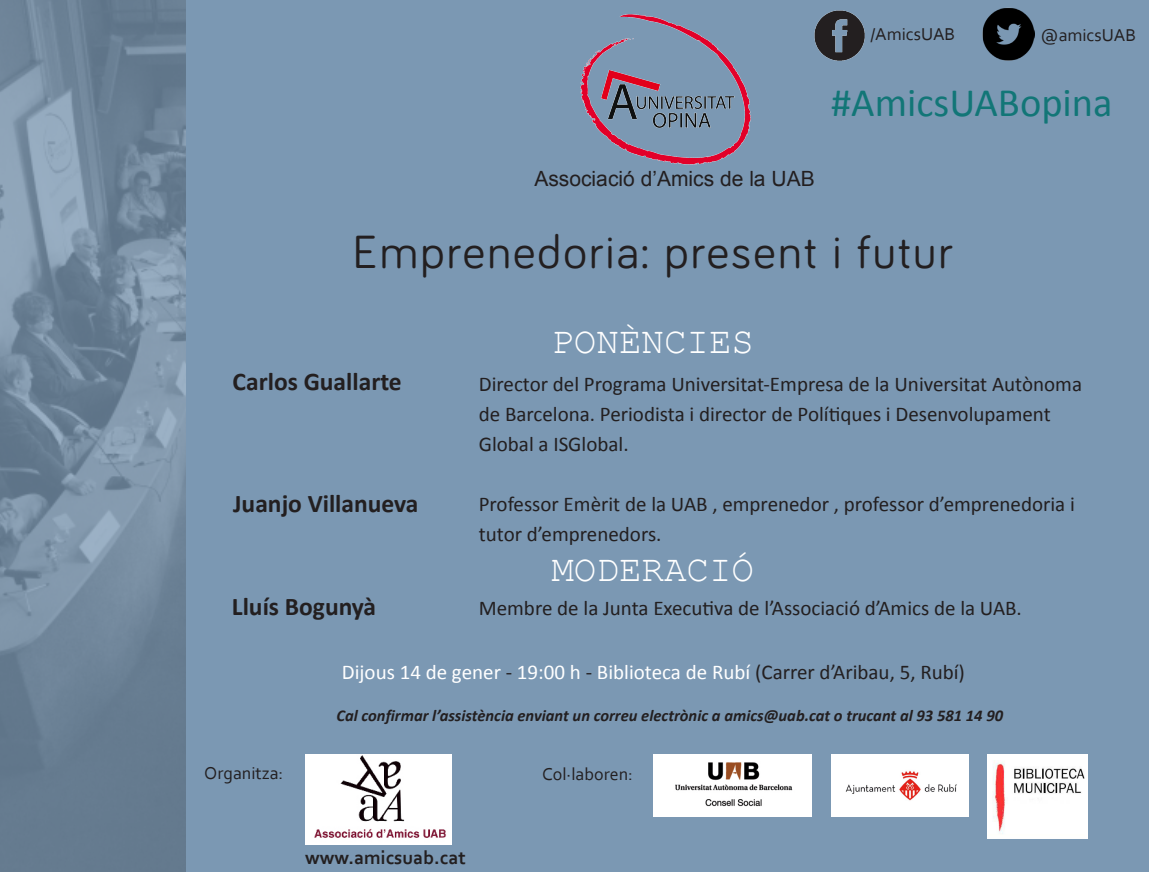
<style>
.page{position:relative;width:1149px;height:872px;background:#fff}
.page>*{position:absolute;margin:0;border:0;box-sizing:border-box;transform-origin:0 0}
.t1{font:48px "Bariol";letter-spacing:.04em;color:#231f20}
.t2{font:40.5px "Calibri";color:#127677}
.t3{font:37.5px "Courier New";color:#fff}
.t4{font:700 25.5px "Calibri";color:#231f20}
.t5{font:21px/30px "Calibri";color:#231f20}
.t6{font:21px "Calibri";color:#fff}
.t7{font:21px "Arial";color:#231f20}
.t8{font:700 19.5px "Corbel";color:#231f20}
.t9{font:18px "Corbel";color:#231f20}
.t10{font:italic 700 16.5px "Calibri";color:#231f20}
.s1{color:#231f20}
</style>
<div class="page">
<div style="left:0;top:0;width:1148px;height:872px;background:#7b98b3"></div>
<img style="left:0;top:0;width:186px;height:872px">
<img style="left:305px;top:754px;width:146px;height:90px">
<img style="left:653px;top:754px;width:158px;height:62px">
<img style="left:580px;top:14px;width:171px;height:151px">
<img style="left:814px;top:10px;width:51px;height:51px">
<img style="left:982px;top:8px;width:52px;height:53px">
<img style="left:831px;top:754px;width:137px;height:62px">
<img style="left:987px;top:754px;width:100px;height:84px">
<p class="t9" style="left:870px;top:23px;width:86px">/AmicsUAB</p>
<p class="t9" style="left:1040px;top:24px;width:97px">@amicsUAB</p>
<p class="t2" style="left:830px;top:77px;width:283px">#AmicsUABopina</p>
<p class="t7" style="left:534px;top:165px;width:282px">Associació d’Amics de la UAB</p>
<p class="t1" style="left:352px;top:219px;width:601px">Emprenedoria: present i futur</p>
<p class="t4" style="left:232px;top:366px;width:171px">Carlos Guallarte</p>
<p class="t4" style="left:233px;top:487px;width:187px">Juanjo Villanueva</p>
<p class="t3" style="left:551px;top:318px;width:204px">PONÈNCIES</p>
<p class="t5" style="left:478px;top:369px;width:604px">Director del Programa Universitat-Empresa de la Universitat Autònoma de Barcelona. Periodista i director de Polítiques i Desenvolupament<br>Global a ISGlobal.</p>
<p class="t5" style="left:478px;top:489px;width:597px">Professor Emèrit de la UAB , emprenedor , professor d’emprenedoria i tutor d’emprenedors.</p>
<p class="t3" style="left:551px;top:546px;width:204px">MODERACIÓ</p>
<p class="t4" style="left:232px;top:590px;width:146px">Lluís Bogunyà</p>
<p class="t5" style="left:478px;top:593px;width:544px">Membre de la Junta Executiva de l’Associació d’Amics de la UAB.</p>
<p class="t6" style="left:342px;top:659px;width:624px">Dijous 14 de gener <span class="s1">-</span> 19:00 h <span class="s1">-</span> Biblioteca de Rubí <span class="s1">(Carrer d’Aribau, 5, Rubí)</span></p>
<p class="t10" style="left:336px;top:705px;width:667px">Cal confirmar l’assistència enviant un correu electrònic a amics@uab.cat o trucant al 93 581 14 90</p>
<p class="t9" style="left:204px;top:762px;width:81px">Organitza:</p>
<p class="t9" style="left:542px;top:762px;width:92px">Col·laboren:</p>
<p class="t8" style="left:305px;top:845px;width:162px">www.amicsuab.cat</p>
</div>
